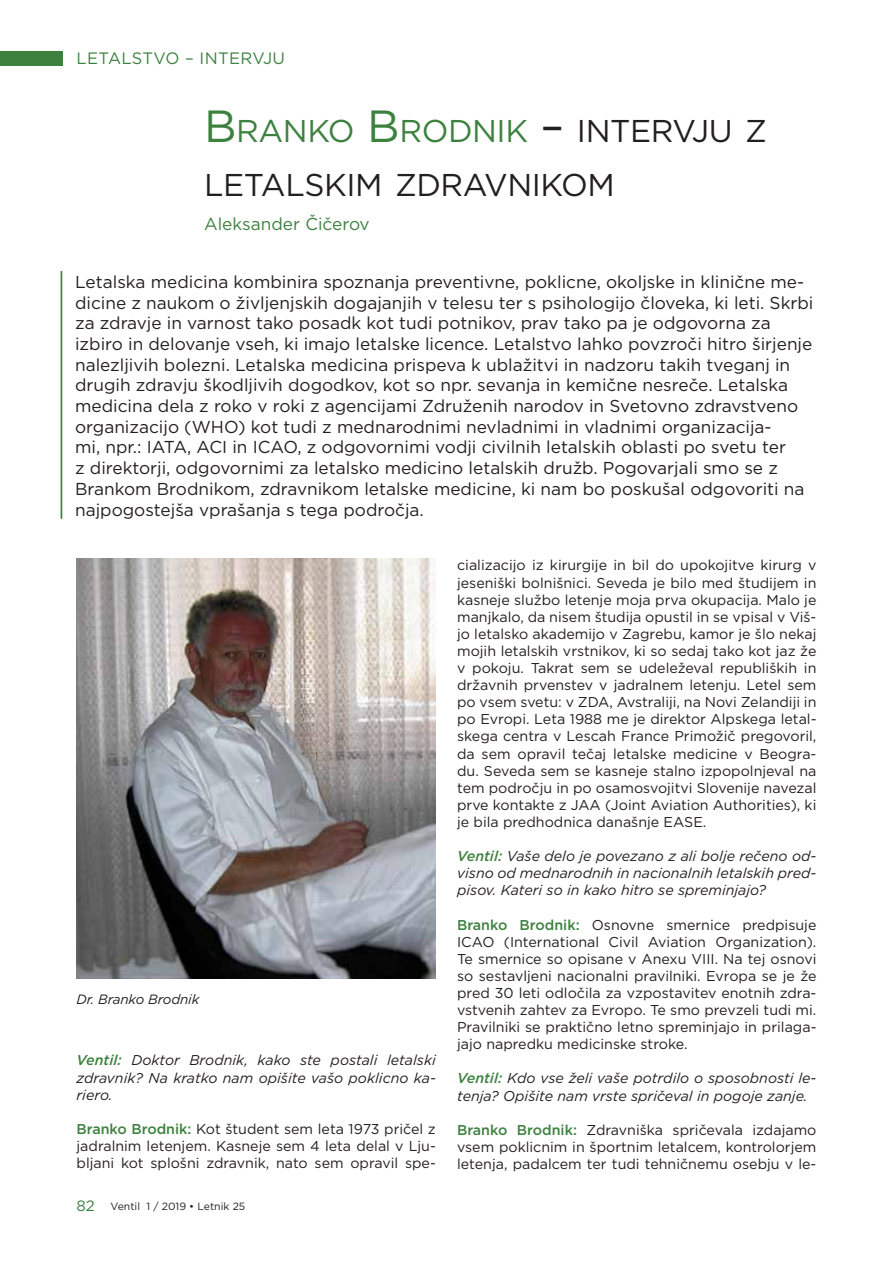
<style>
.page{position:relative;width:893px;height:1263px;background:#fff}
.page>*{position:absolute;margin:0;border:0;box-sizing:border-box;transform-origin:0 0}
.t1{font:31.5px/54px "Gotham";letter-spacing:-.015em;color:#231f20}
.t2{font:17.25px/20.7px "Gotham";color:#231f20}
.t3{font:17.25px "Gotham";color:#3d813f}
.t4{font:16.5px "Gotham";letter-spacing:.02em;color:#3d813f}
.t5{font:15px "Gotham";color:#3d813f}
.t6{font:14.25px/17.1px "Gotham";color:#231f20;text-align:justify}
.t7{font:italic 14.25px/17.1px "Gotham";color:#231f20;text-align:justify}
.t8{font:italic 13.5px "Gotham";letter-spacing:-.01em;color:#231f20}
.t9{font:10.5px "Gotham";color:#231f20}
.s1{font-size:45px;color:#3d813f}
.s2{color:#3d813f}
.s3{font-size:45px}
.s4{font-weight:500;color:#3d813f}
</style>
<div class="page">
<hr style="left:61px;top:271px;width:1px;height:248px;background:#3d813f">
<img style="left:77px;top:559px;width:358px;height:419px">
<div style="left:0;top:51px;width:62px;height:14px;background:#3d813f"></div>
<p class="t4" style="left:77px;top:48px;width:210px">LETALSTVO – INTERVJU</p>
<h1 class="t1" style="left:204px;top:103px;width:564px"><span class="s1">B</span><span class="s2">RANKO</span> <span class="s1">B</span><span class="s2">RODNIK</span> <span class="s3">–</span> INTERVJU Z<br>LETALSKIM ZDRAVNIKOM</h1>
<p class="t3" style="left:204px;top:213px;width:167px">Aleksander Čičerov</p>
<p class="t2" style="left:75px;top:271px;width:740px">Letalska medicina kombinira spoznanja preventivne, poklicne, okoljske in klinične me&shy;dicine z naukom o življenjskih dogajanjih v telesu ter s psihologijo človeka, ki leti. Skrbi za zdravje in varnost tako posadk kot tudi potnikov, prav tako pa je odgovorna za izbiro in delovanje vseh, ki imajo letalske licence. Letalstvo lahko povzroči hitro širjenje nalezljivih bolezni. Letalska medicina prispeva k ublažitvi in nadzoru takih tveganj in drugih zdravju škodljivih dogodkov, kot so npr. sevanja in kemične nesreče. Letalska medicina dela z roko v roki z agencijami Združenih narodov in Svetovno zdravstveno organizacijo (WHO) kot tudi z mednarodnimi nevladnimi in vladnimi organizacija-<br>mi, npr.: IATA, ACI in ICAO, z odgovornimi vodji civilnih letalskih oblasti po svetu ter<br>z direktorji, odgovornimi za letalsko medicino letalskih družb. Pogovarjali smo se z Brankom Brodnikom, zdravnikom letalske medicine, ki nam bo poskušal odgovoriti na najpogostejša vprašanja s tega področja.</p>
<p class="t8" style="left:77px;top:990px;width:124px">Dr. Branko Brodnik</p>
<p class="t7" style="left:77px;top:1051px;width:361px"><span class="s4">Ventil:</span> Doktor Brodnik, kako ste postali letalski zdravnik? Na kratko nam opišite vašo poklicno ka&shy;riero.</p>
<p class="t6" style="left:77px;top:1120px;width:361px"><span class="s4">Branko Brodnik:</span> Kot študent sem leta 1973 pričel z jadralnim letenjem. Kasneje sem 4 leta delal v Lju&shy;bljani kot splošni zdravnik, nato sem opravil spe-</p>
<p class="t5" style="left:77px;top:1196px;width:20px">82</p>
<p class="t9" style="left:111px;top:1199px;width:136px">Ventil 1 / 2019 • Letnik 25</p>
<p class="t6" style="left:457px;top:556px;width:361px">cializacijo iz kirurgije in bil do upokojitve kirurg v jeseniški bolnišnici. Seveda je bilo med študijem in kasneje službo letenje moja prva okupacija. Malo je manjkalo, da nisem študija opustil in se vpisal v Viš&shy;jo letalsko akademijo v Zagrebu, kamor je šlo nekaj mojih letalskih vrstnikov, ki so sedaj tako kot jaz že v pokoju. Takrat sem se udeleževal republiških in državnih prvenstev v jadralnem letenju. Letel sem po vsem svetu: v ZDA, Avstraliji, na Novi Zelandiji in po Evropi. Leta 1988 me je direktor Alpskega letal&shy;skega centra v Lescah France Primožič pregovoril, da sem opravil tečaj letalske medicine v Beogra&shy;du. Seveda sem se kasneje stalno izpopolnjeval na tem področju in po osamosvojitvi Slovenije navezal prve kontakte z JAA (Joint Aviation Authorities), ki je bila predhodnica današnje EASE.</p>
<p class="t7" style="left:457px;top:847px;width:361px"><span class="s4">Ventil:</span> Vaše delo je povezano z ali bolje rečeno od&shy;visno od mednarodnih in nacionalnih letalskih pred&shy;pisov. Kateri so in kako hitro se spreminjajo?</p>
<p class="t6" style="left:457px;top:916px;width:361px"><span class="s4">Branko Brodnik:</span> Osnovne smernice predpisuje ICAO (International Civil Aviation Organization).<br>Te smernice so opisane v Anexu VIII. Na tej osnovi so sestavljeni nacionalni pravilniki. Evropa se je že pred 30 leti odločila za vzpostavitev enotnih zdra&shy;vstvenih zahtev za Evropo. Te smo prevzeli tudi mi.<br>Pravilniki se praktično letno spreminjajo in prilaga&shy;jajo napredku medicinske stroke.</p>
<p class="t7" style="left:457px;top:1069px;width:361px"><span class="s4">Ventil:</span> Kdo vse želi vaše potrdilo o sposobnosti le&shy;tenja? Opišite nam vrste spričeval in pogoje zanje.</p>
<p class="t6" style="left:457px;top:1121px;width:361px"><span class="s4">Branko Brodnik:</span> Zdravniška spričevala izdajamo vsem poklicnim in športnim letalcem, kontrolorjem letenja, padalcem ter tudi tehničnemu osebju v le-</p>
</div>
